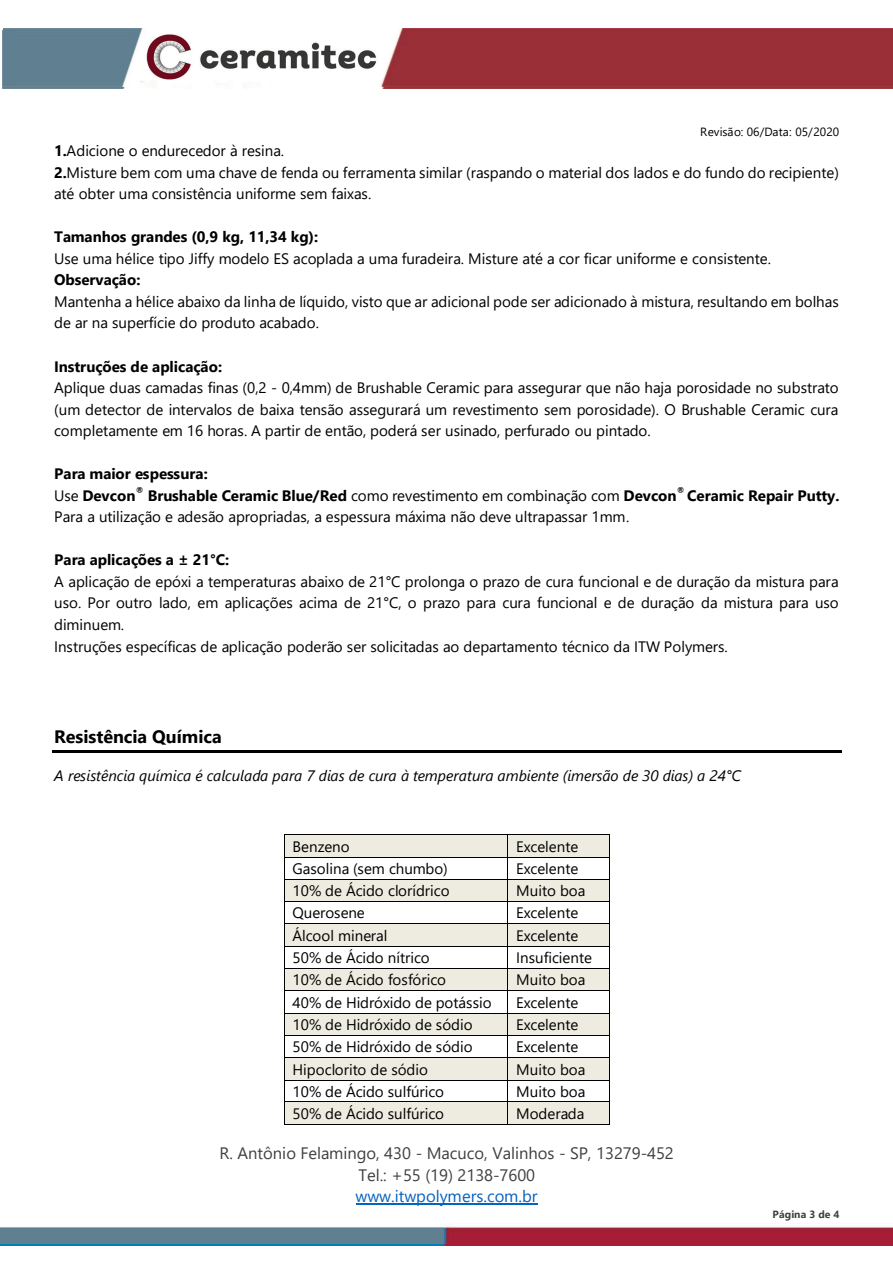
<style>
.page{position:relative;width:893px;height:1263px;background:#fff}
.page>*{position:absolute;margin:0;border:0;box-sizing:border-box;transform-origin:0 0}
.t1{font:700 18px "Segoe UI";color:#000}
.t2{font:16.5px/21.9px "Segoe UI";color:#404040;text-align:center}
.t3{font:16.5px "Segoe UI";color:#0563c1}
.t4{font:15.15px/21.6px "Segoe UI";letter-spacing:-.005em;color:#000}
.t5{font:italic 15.15px "Segoe UI";color:#000}
.t6{font:700 15.15px "Segoe UI";color:#000}
.t7{font:11.85px "Segoe UI";letter-spacing:.005em;color:#000}
.t8{font:700 10.5px "Segoe UI";letter-spacing:.005em;color:#404040}
.s1{font-weight:700}
</style>
<div class="page">
<img style="left:0;top:1244px;width:893px;height:1px">
<hr style="left:355px;top:1204px;width:182px;height:1px;background:#0563c1">
<hr style="left:52px;top:750px;width:789px;height:3px;background:#000">
<div style="left:285px;top:835px;width:222px;height:22px;background:#eeece1"></div>
<div style="left:508px;top:835px;width:101px;height:22px;background:#eeece1"></div>
<hr style="left:285px;top:834px;width:222px;height:1px;background:#000">
<hr style="left:508px;top:834px;width:101px;height:1px;background:#000">
<hr style="left:285px;top:857px;width:222px;height:1px;background:#000">
<hr style="left:508px;top:857px;width:101px;height:1px;background:#000">
<div style="left:285px;top:880px;width:222px;height:21px;background:#eeece1"></div>
<div style="left:508px;top:880px;width:101px;height:21px;background:#eeece1"></div>
<hr style="left:285px;top:879px;width:222px;height:1px;background:#000">
<hr style="left:508px;top:879px;width:101px;height:1px;background:#000">
<hr style="left:285px;top:901px;width:222px;height:1px;background:#000">
<hr style="left:508px;top:901px;width:101px;height:1px;background:#000">
<div style="left:285px;top:924px;width:222px;height:22px;background:#eeece1"></div>
<div style="left:508px;top:924px;width:101px;height:22px;background:#eeece1"></div>
<hr style="left:285px;top:923px;width:222px;height:1px;background:#000">
<hr style="left:508px;top:923px;width:101px;height:1px;background:#000">
<hr style="left:285px;top:946px;width:222px;height:1px;background:#000">
<hr style="left:508px;top:946px;width:101px;height:1px;background:#000">
<div style="left:285px;top:969px;width:222px;height:21px;background:#eeece1"></div>
<div style="left:508px;top:969px;width:101px;height:21px;background:#eeece1"></div>
<hr style="left:285px;top:968px;width:222px;height:1px;background:#000">
<hr style="left:508px;top:968px;width:101px;height:1px;background:#000">
<hr style="left:285px;top:990px;width:222px;height:1px;background:#000">
<hr style="left:508px;top:990px;width:101px;height:1px;background:#000">
<div style="left:285px;top:1013px;width:222px;height:22px;background:#eeece1"></div>
<div style="left:508px;top:1013px;width:101px;height:22px;background:#eeece1"></div>
<hr style="left:285px;top:1013px;width:222px;height:1px;background:#000">
<hr style="left:508px;top:1013px;width:101px;height:1px;background:#000">
<hr style="left:285px;top:1035px;width:222px;height:1px;background:#000">
<hr style="left:508px;top:1035px;width:101px;height:1px;background:#000">
<div style="left:285px;top:1058px;width:222px;height:22px;background:#eeece1"></div>
<div style="left:508px;top:1058px;width:101px;height:22px;background:#eeece1"></div>
<hr style="left:285px;top:1057px;width:222px;height:1px;background:#000">
<hr style="left:508px;top:1057px;width:101px;height:1px;background:#000">
<hr style="left:285px;top:1080px;width:222px;height:1px;background:#000">
<hr style="left:508px;top:1080px;width:101px;height:1px;background:#000">
<div style="left:285px;top:1103px;width:222px;height:21px;background:#eeece1"></div>
<div style="left:508px;top:1103px;width:101px;height:21px;background:#eeece1"></div>
<hr style="left:285px;top:1102px;width:222px;height:1px;background:#000">
<hr style="left:508px;top:1102px;width:101px;height:1px;background:#000">
<svg style="left:284px;top:834px;width:1px;height:291px"></svg>
<hr style="left:285px;top:1124px;width:222px;height:1px;background:#000">
<svg style="left:507px;top:834px;width:1px;height:291px"></svg>
<hr style="left:508px;top:1124px;width:101px;height:1px;background:#000">
<svg style="left:609px;top:834px;width:1px;height:291px"></svg>
<img style="left:3px;top:28px;width:890px;height:61px">
<img style="left:0;top:1225px;width:893px;height:19px">
<p class="t7" style="left:700px;top:121px;width:140px">Revisão: 06/Data: 05/2020</p>
<p class="t4" style="left:54px;top:138px;width:786px"><span class="s1">1.</span>Adicione o endurecedor à resina.<br><span class="s1">2.</span>Misture bem com uma chave de fenda ou ferramenta similar (raspando o material dos lados e do fundo do recipiente) até obter uma consistência uniforme sem faixas.</p>
<p class="t6" style="left:54px;top:223px;width:266px">Tamanhos grandes (0,9 kg, 11,34 kg):</p>
<p class="t4" style="left:54px;top:246px;width:718px">Use uma hélice tipo Jiffy modelo ES acoplada a uma furadeira. Misture até a cor ficar uniforme e consistente.</p>
<p class="t6" style="left:54px;top:266px;width:88px">Observação:</p>
<p class="t4" style="left:54px;top:289px;width:786px">Mantenha a hélice abaixo da linha de líquido, visto que ar adicional pode ser adicionado à mistura, resultando em bolhas de ar na superfície do produto acabado.</p>
<p class="t6" style="left:54px;top:352px;width:170px">Instruções de aplicação:</p>
<p class="t4" style="left:54px;top:375px;width:786px;text-align:justify">Aplique duas camadas finas (0,2 - 0,4mm) de Brushable Ceramic para assegurar que não haja porosidade no substrato (um detector de intervalos de baixa tensão assegurará um revestimento sem porosidade). O Brushable Ceramic cura completamente em 16 horas. A partir de então, poderá ser usinado, perfurado ou pintado.</p>
<p class="t4" style="left:54px;top:462px;width:787px"><span class="s1">Para maior espessura:<br></span>Use <span class="s1">Devcon</span><sup>®</sup> <span class="s1">Brushable Ceramic Blue/Red</span> como revestimento em combinação com <span class="s1">Devcon</span><sup>®</sup> <span class="s1">Ceramic Repair Putty.<br></span>Para a utilização e adesão apropriadas, a espessura máxima não deve ultrapassar 1mm.</p>
<p class="t6" style="left:54px;top:546px;width:177px">Para aplicações a ± 21°C:</p>
<p class="t4" style="left:54px;top:570px;width:786px">A aplicação de epóxi a temperaturas abaixo de 21°C prolonga o prazo de cura funcional e de duração da mistura para uso. Por outro lado, em aplicações acima de 21°C, o prazo para cura funcional e de duração da mistura para uso diminuem.<br>Instruções específicas de aplicação poderão ser solicitadas ao departamento técnico da ITW Polymers.</p>
<p class="t1" style="left:54px;top:720px;width:169px">Resistência Química</p>
<p class="t5" style="left:54px;top:761px;width:688px">A resistência química é calculada para 7 dias de cura à temperatura ambiente (imersão de 30 dias) a 24°C</p>
<p class="t4" style="left:292px;top:834px;width:59px">Benzeno</p>
<p class="t4" style="left:516px;top:834px;width:64px">Excelente</p>
<p class="t4" style="left:292px;top:856px;width:157px">Gasolina (sem chumbo)</p>
<p class="t4" style="left:516px;top:856px;width:64px">Excelente</p>
<p class="t4" style="left:292px;top:879px;width:159px">10% de Ácido clorídrico</p>
<p class="t4" style="left:516px;top:879px;width:71px">Muito boa</p>
<p class="t4" style="left:292px;top:901px;width:74px">Querosene</p>
<p class="t4" style="left:516px;top:901px;width:64px">Excelente</p>
<p class="t4" style="left:292px;top:923px;width:97px">Álcool mineral</p>
<p class="t4" style="left:516px;top:923px;width:64px">Excelente</p>
<p class="t4" style="left:292px;top:945px;width:139px">50% de Ácido nítrico</p>
<p class="t4" style="left:516px;top:945px;width:77px">Insuficiente</p>
<p class="t4" style="left:292px;top:968px;width:155px">10% de Ácido fosfórico</p>
<p class="t4" style="left:516px;top:968px;width:71px">Muito boa</p>
<p class="t4" style="left:292px;top:990px;width:201px">40% de Hidróxido de potássio</p>
<p class="t4" style="left:516px;top:990px;width:64px">Excelente</p>
<p class="t4" style="left:292px;top:1012px;width:182px">10% de Hidróxido de sódio</p>
<p class="t4" style="left:516px;top:1012px;width:64px">Excelente</p>
<p class="t4" style="left:292px;top:1035px;width:182px">50% de Hidróxido de sódio</p>
<p class="t4" style="left:516px;top:1035px;width:64px">Excelente</p>
<p class="t4" style="left:292px;top:1057px;width:137px">Hipoclorito de sódio</p>
<p class="t4" style="left:516px;top:1057px;width:71px">Muito boa</p>
<p class="t4" style="left:292px;top:1079px;width:153px">10% de Ácido sulfúrico</p>
<p class="t4" style="left:516px;top:1079px;width:71px">Muito boa</p>
<p class="t4" style="left:292px;top:1102px;width:153px">50% de Ácido sulfúrico</p>
<p class="t4" style="left:516px;top:1102px;width:70px">Moderada</p>
<p class="t2" style="left:219px;top:1140px;width:456px">R. Antônio Felamingo, 430 - Macuco, Valinhos - SP, 13279-452<br>Tel.: +55 (19) 2138-7600</p>
<p class="t3" style="left:355px;top:1181px;width:184px">www.itwpolymers.com.br</p>
<p class="t8" style="left:772px;top:1205px;width:68px">Página 3 de 4</p>
</div>
